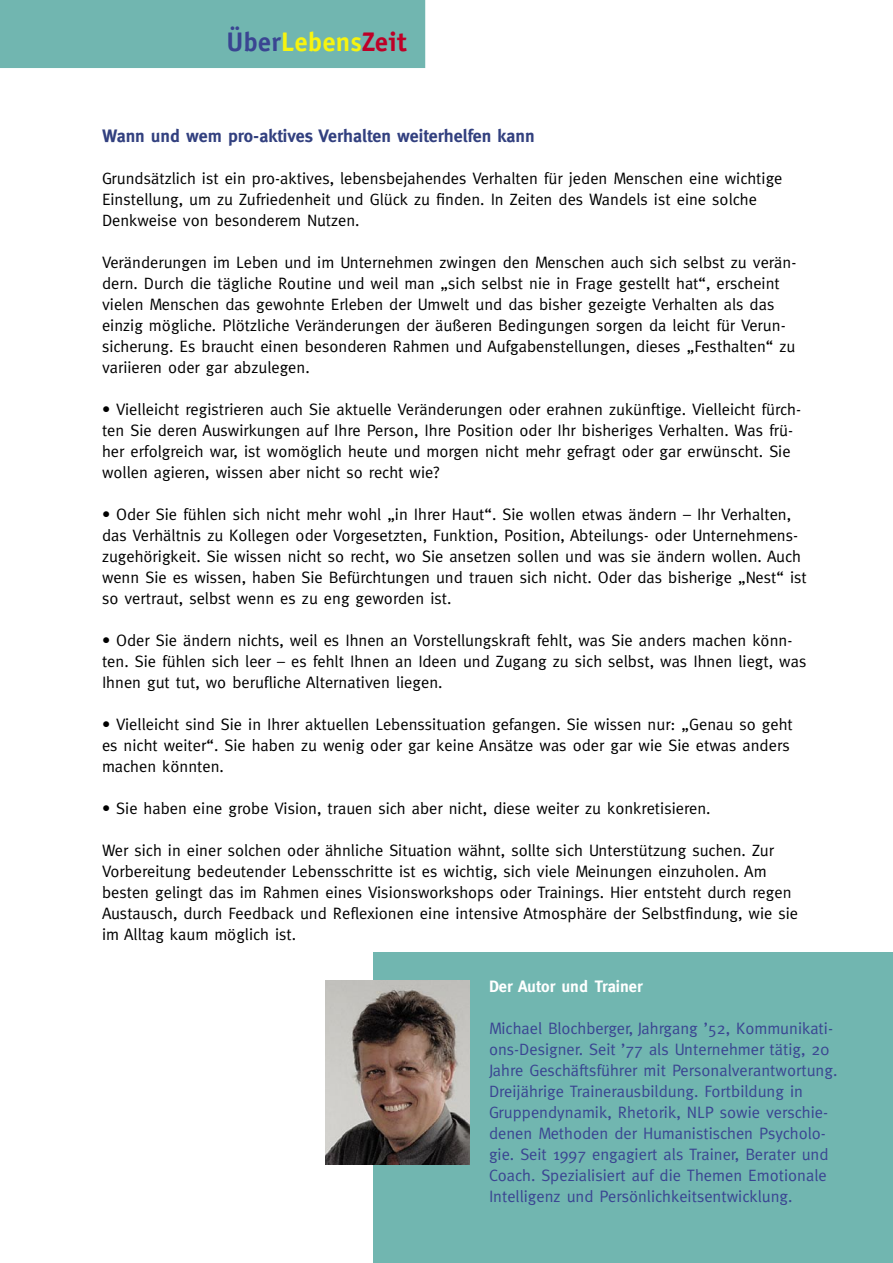
<style>
.page{position:relative;width:893px;height:1263px;background:#fff}
.page>*{position:absolute;margin:0;border:0;box-sizing:border-box;transform-origin:0 0}
.t1{font:700 27px "Officina Sans";color:#f7f410}
.t2{font:700 18px "Meta";color:#32407f}
.t3{font:16.5px/21px "Meta";color:#000}
.t4{font:16.5px/21px "Meta";color:#3a4592}
.t5{font:700 16.5px "Meta";color:#fff}
.s1{color:#3a4592}
.s2{color:#be0027}
.s3{font-weight:400;color:#71b6b0}
</style>
<div class="page">
<div style="left:4px;top:4px;width:417px;height:60px;background:#71b6b0"></div>
<div style="left:0;top:0;width:425px;height:68px;border:9px solid #71b6b0"></div>
<div style="left:373px;top:952px;width:520px;height:311px;background:#71b6b0"></div>
<img style="left:325px;top:980px;width:145px;height:184px">
<h1 class="t1" style="left:226px;top:25px;width:190px"><span class="s1">Über</span>Lebens<span class="s2">Zeit</span><span class="s3">.</span></h1>
<p class="t2" style="left:102px;top:125px;width:434px">Wann und wem pro-aktives Verhalten weiterhelfen kann</p>
<p class="t3" style="left:102px;top:167px;width:682px">Grundsätzlich ist ein pro-aktives, lebensbejahendes Verhalten für jeden Menschen eine wichtige<br>Einstellung, um zu Zufriedenheit und Glück zu finden. In Zeiten des Wandels ist eine solche<br>Denkweise von besonderem Nutzen.</p>
<p class="t3" style="left:102px;top:251px;width:696px">Veränderungen im Leben und im Unternehmen zwingen den Menschen auch sich selbst zu verän&shy;dern. Durch die tägliche Routine und weil man „sich selbst nie in Frage gestellt hat“, erscheint vielen Menschen das gewohnte Erleben der Umwelt und das bisher gezeigte Verhalten als das einzig mögliche. Plötzliche Veränderungen der äußeren Bedingungen sorgen da leicht für Verun&shy;sicherung. Es braucht einen besonderen Rahmen und Aufgabenstellungen, dieses „Festhalten“ zu variieren oder gar abzulegen.</p>
<p class="t3" style="left:102px;top:398px;width:701px">• Vielleicht registrieren auch Sie aktuelle Veränderungen oder erahnen zukünftige. Vielleicht fürch&shy;ten Sie deren Auswirkungen auf Ihre Person, Ihre Position oder Ihr bisheriges Verhalten. Was frü&shy;her erfolgreich war, ist womöglich heute und morgen nicht mehr gefragt oder gar erwünscht. Sie wollen agieren, wissen aber nicht so recht wie?</p>
<p class="t3" style="left:102px;top:503px;width:706px">• Oder Sie fühlen sich nicht mehr wohl „in Ihrer Haut“. Sie wollen etwas ändern – Ihr Verhalten, das Verhältnis zu Kollegen oder Vorgesetzten, Funktion, Position, Abteilungs- oder Unternehmens&shy;zugehörigkeit. Sie wissen nicht so recht, wo Sie ansetzen sollen und was sie ändern wollen. Auch wenn Sie es wissen, haben Sie Befürchtungen und trauen sich nicht. Oder das bisherige „Nest“ ist so vertraut, selbst wenn es zu eng geworden ist.</p>
<p class="t3" style="left:102px;top:629px;width:706px">• Oder Sie ändern nichts, weil es Ihnen an Vorstellungskraft fehlt, was Sie anders machen könn&shy;ten. Sie fühlen sich leer – es fehlt Ihnen an Ideen und Zugang zu sich selbst, was Ihnen liegt, was<br>Ihnen gut tut, wo berufliche Alternativen liegen.</p>
<p class="t3" style="left:102px;top:713px;width:692px">• Vielleicht sind Sie in Ihrer aktuellen Lebenssituation gefangen. Sie wissen nur: „Genau so geht es nicht weiter“. Sie haben zu wenig oder gar keine Ansätze was oder gar wie Sie etwas anders machen könnten.</p>
<p class="t3" style="left:102px;top:797px;width:610px">• Sie haben eine grobe Vision, trauen sich aber nicht, diese weiter zu konkretisieren.</p>
<p class="t3" style="left:102px;top:839px;width:698px">Wer sich in einer solchen oder ähnliche Situation wähnt, sollte sich Unterstützung suchen. Zur Vorbereitung bedeutender Lebensschritte ist es wichtig, sich viele Meinungen einzuholen. Am besten gelingt das im Rahmen eines Visionsworkshops oder Trainings. Hier entsteht durch regen Austausch, durch Feedback und Reflexionen eine intensive Atmosphäre der Selbstfindung, wie sie im Alltag kaum möglich ist.</p>
<p class="t5" style="left:489px;top:977px;width:155px">Der Autor und Trainer</p>
<p class="t4" style="left:489px;top:1017px;width:350px">Michael Blochberger, Jahrgang ’52, Kommunikati&shy;ons-Designer. Seit ’77 als Unternehmer tätig, 20<br>Jahre Geschäftsführer mit Personalverantwortung.<br>Dreijährige Trainerausbildung. Fortbildung in Gruppendynamik, Rhetorik, NLP sowie verschie&shy;denen Methoden der Humanistischen Psycholo&shy;gie. Seit 1997 engagiert als Trainer, Berater und Coach. Spezialisiert auf die Themen Emotionale Intelligenz und Persönlichkeitsentwicklung.</p>
</div>
